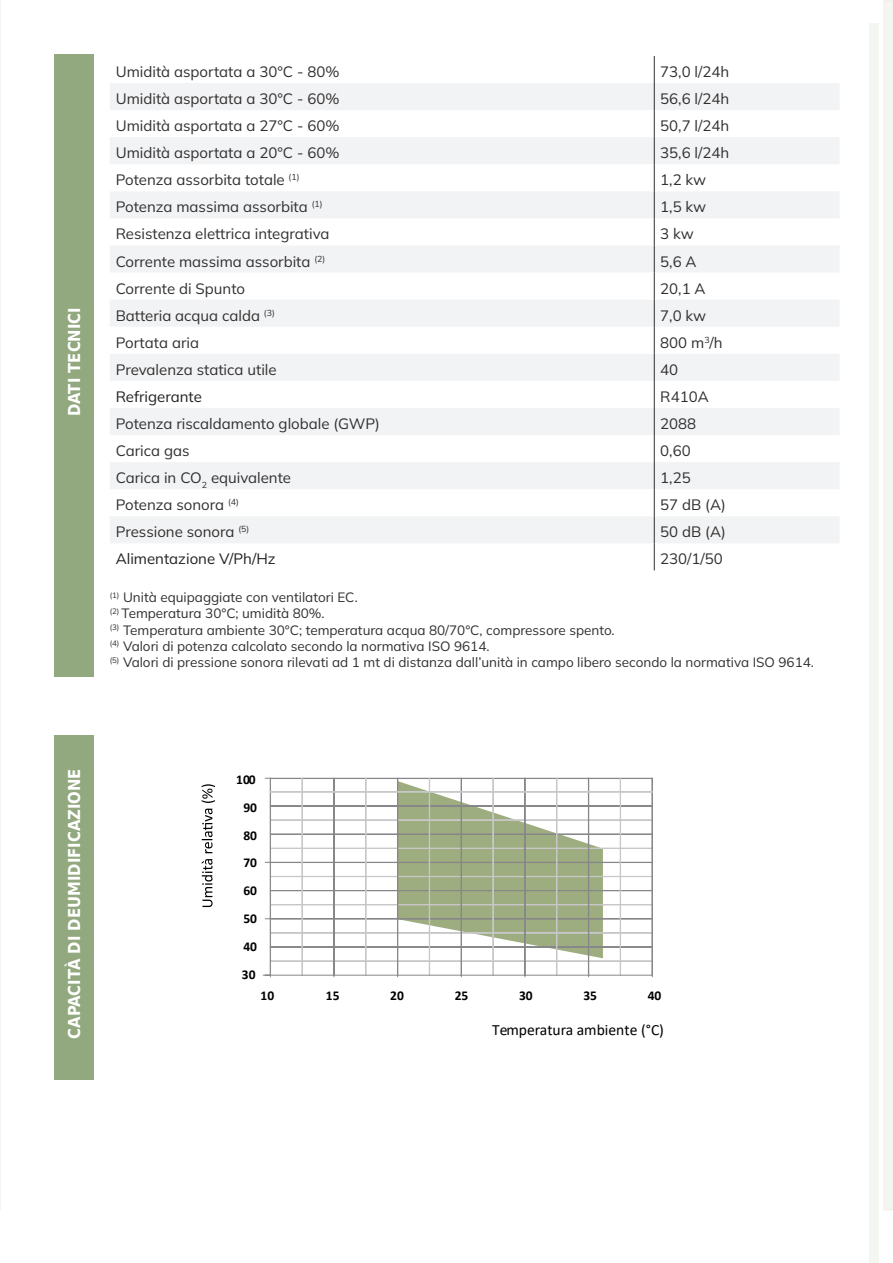
<style>
.page{position:relative;width:893px;height:1263px;background:#fff}
.page>*{position:absolute;margin:0;border:0;box-sizing:border-box;transform-origin:0 0}
.t1{font:700 16.5px "DejaVu Sans Condensed";color:#fff}
.t2{font:15.6px "Calibri";color:#000001}
.t3{font:200 15px "Mulish";color:#312f30}
.t4{font:200 15px "Mulish";color:#231f20}
.t5{font:200 13.5px/16.2px "Mulish";color:#312f30}
.t6{font:700 13.5px/27.9px "Calibri";color:#000}
</style>
<div class="page">
<svg style="left:0;top:0;width:1px;height:1210px"></svg>
<div style="left:870px;top:23px;width:9px;height:1240px;background:#f4f6f2"></div>
<div style="left:883px;top:0;width:10px;height:1210px;background:#f4f6f2"></div>
<div style="left:54px;top:55px;width:40px;height:622px;background:#92a97f"></div>
<svg style="left:110px;top:83px;width:729px;height:460px;fill:#f2f3f4"></svg>
<svg style="left:654px;top:56px;width:1px;height:514px"></svg>
<div style="left:54px;top:735px;width:40px;height:345px;background:#92a97f"></div>
<div style="left:270px;top:946px;width:383px;height:1px;border:1px solid #87878a"></div>
<div style="left:270px;top:890px;width:383px;height:1px;border:1px solid #87878a"></div>
<div style="left:270px;top:834px;width:383px;height:1px;border:1px solid #87878a"></div>
<div style="left:270px;top:918px;width:383px;height:1px;border:1px solid #87878a"></div>
<div style="left:270px;top:862px;width:383px;height:1px;border:1px solid #87878a"></div>
<div style="left:270px;top:805px;width:383px;height:1px;border:1px solid #87878a"></div>
<div style="left:270px;top:932px;width:383px;height:1px;border:1px solid #c7c7c7"></div>
<div style="left:270px;top:960px;width:383px;height:1px;border:1px solid #c7c7c7"></div>
<div style="left:270px;top:904px;width:383px;height:1px;border:1px solid #c7c7c7"></div>
<div style="left:270px;top:876px;width:383px;height:1px;border:1px solid #c7c7c7"></div>
<div style="left:270px;top:848px;width:383px;height:1px;border:1px solid #c7c7c7"></div>
<div style="left:270px;top:820px;width:383px;height:1px;border:1px solid #c7c7c7"></div>
<div style="left:270px;top:778px;width:383px;height:1px;border:1px solid #87878a"></div>
<div style="left:652px;top:778px;width:1px;height:198px;border:1px solid #87878a"></div>
<div style="left:588px;top:778px;width:1px;height:198px;border:1px solid #87878a"></div>
<div style="left:524px;top:778px;width:1px;height:198px;border:1px solid #87878a"></div>
<div style="left:461px;top:778px;width:1px;height:198px;border:1px solid #87878a"></div>
<div style="left:397px;top:778px;width:1px;height:198px;border:1px solid #87878a"></div>
<div style="left:333px;top:778px;width:2px;height:198px;border:1px solid #87878a"></div>
<div style="left:620px;top:778px;width:1px;height:198px;border:1px solid #c7c7c7"></div>
<div style="left:556px;top:778px;width:1px;height:198px;border:1px solid #c7c7c7"></div>
<div style="left:493px;top:778px;width:1px;height:198px;border:1px solid #c7c7c7"></div>
<div style="left:429px;top:778px;width:1px;height:198px;border:1px solid #c7c7c7"></div>
<div style="left:365px;top:778px;width:1px;height:198px;border:1px solid #c7c7c7"></div>
<div style="left:302px;top:778px;width:1px;height:198px;border:1px solid #c7c7c7"></div>
<hr style="left:263px;top:975px;width:389px;height:1px;background:#87878a">
<svg style="left:265px;top:778px;width:338px;height:180px"></svg>
<hr style="left:270px;top:778px;width:1px;height:197px;background:#87878a">
<div style="left:270px;top:791px;width:383px;height:1px;border:1px solid #c7c7c7"></div>
<svg style="left:202px;top:784px;width:13px;height:123px"></svg>
<p class="t1" style="left:61px;top:416px;width:110px;rotate:-90deg">DATI TECNICI</p>
<p class="t3" style="left:116px;top:61px;width:225px">Umidità asportata a 30°C - 80%</p>
<p class="t3" style="left:660px;top:61px;width:70px">73,0 l/24h</p>
<p class="t3" style="left:116px;top:89px;width:225px">Umidità asportata a 30°C - 60%</p>
<p class="t3" style="left:660px;top:89px;width:70px">56,6 l/24h</p>
<p class="t3" style="left:116px;top:116px;width:225px">Umidità asportata a 27°C - 60%</p>
<p class="t3" style="left:660px;top:116px;width:70px">50,7 l/24h</p>
<p class="t3" style="left:116px;top:143px;width:225px">Umidità asportata a 20°C - 60%</p>
<p class="t3" style="left:660px;top:143px;width:70px">35,6 l/24h</p>
<p class="t3" style="left:116px;top:170px;width:185px">Potenza assorbita totale <sup>(1)</sup></p>
<p class="t3" style="left:660px;top:170px;width:47px">1,2 kw</p>
<p class="t3" style="left:116px;top:197px;width:208px">Potenza massima assorbita <sup>(1)</sup></p>
<p class="t3" style="left:660px;top:197px;width:47px">1,5 kw</p>
<p class="t3" style="left:116px;top:224px;width:215px">Resistenza elettrica integrativa</p>
<p class="t3" style="left:660px;top:224px;width:35px">3 kw</p>
<p class="t3" style="left:116px;top:251px;width:211px">Corrente massima assorbita <sup>(2)</sup></p>
<p class="t3" style="left:660px;top:251px;width:38px">5,6 A</p>
<p class="t3" style="left:116px;top:278px;width:131px">Corrente di Spunto</p>
<p class="t3" style="left:660px;top:278px;width:47px">20,1 A</p>
<p class="t3" style="left:116px;top:305px;width:161px">Batteria acqua calda <sup>(3)</sup></p>
<p class="t3" style="left:660px;top:305px;width:47px">7,0 kw</p>
<p class="t3" style="left:116px;top:332px;width:85px">Portata aria</p>
<p class="t3" style="left:660px;top:332px;width:64px">800 m<sup>3</sup>/h</p>
<p class="t3" style="left:116px;top:359px;width:162px">Prevalenza statica utile</p>
<p class="t3" style="left:660px;top:359px;width:19px">40</p>
<p class="t4" style="left:116px;top:386px;width:88px">Refrigerante</p>
<p class="t3" style="left:660px;top:386px;width:50px">R410A</p>
<p class="t3" style="left:116px;top:413px;width:266px">Potenza riscaldamento globale (GWP)</p>
<p class="t3" style="left:660px;top:413px;width:37px">2088</p>
<p class="t3" style="left:116px;top:441px;width:75px">Carica gas</p>
<p class="t3" style="left:660px;top:441px;width:32px">0,60</p>
<p class="t3" style="left:116px;top:468px;width:177px">Carica in CO<sub>2</sub> equivalente</p>
<p class="t3" style="left:660px;top:468px;width:32px">1,25</p>
<p class="t3" style="left:116px;top:495px;width:125px">Potenza sonora <sup>(4)</sup></p>
<p class="t3" style="left:660px;top:495px;width:67px">57 dB (A)</p>
<p class="t3" style="left:116px;top:522px;width:135px">Pressione sonora <sup>(5)</sup></p>
<p class="t3" style="left:660px;top:522px;width:67px">50 dB (A)</p>
<p class="t4" style="left:116px;top:549px;width:161px">Alimentazione V/Ph/Hz</p>
<p class="t3" style="left:660px;top:549px;width:64px">230/1/50</p>
<p class="t5" style="left:110px;top:589px;width:706px"><sup>(1)</sup> Unità equipaggiate con ventilatori EC.<br><sup>(2)</sup> Temperatura 30°C; umidità 80%.<br><sup>(3)</sup> Temperatura ambiente 30°C; temperatura acqua 80/70°C, compressore spento.<br><sup>(4)</sup> Valori di potenza calcolato secondo la normativa ISO 9614.<br><sup>(5)</sup> Valori di pressione sonora rilevati ad 1 mt di distanza dall’unità in campo libero secondo la normativa ISO 9614.</p>
<p class="t1" style="left:61px;top:1039px;width:272px;rotate:-90deg">CAPACITÀ DI DEUMIDIFICAZIONE</p>
<p class="t6" style="left:236px;top:765px;width:22px;text-align:center">100<br>90</p>
<p class="t6" style="left:243px;top:821px;width:15px">80<br>70</p>
<p class="t6" style="left:243px;top:877px;width:15px">60<br>50</p>
<p class="t6" style="left:243px;top:933px;width:15px">40</p>
<p class="t6" style="left:242px;top:960px;width:15px">30</p>
<p class="t6" style="left:261px;top:981px;width:15px">10</p>
<p class="t6" style="left:326px;top:981px;width:15px">15</p>
<p class="t6" style="left:390px;top:981px;width:15px">20</p>
<p class="t6" style="left:455px;top:981px;width:15px">25</p>
<p class="t6" style="left:519px;top:981px;width:15px">30</p>
<p class="t6" style="left:583px;top:981px;width:15px">35</p>
<p class="t6" style="left:648px;top:981px;width:15px">40</p>
<p class="t2" style="left:492px;top:1019px;width:173px">Temperatura ambiente (°C)</p>
</div>
